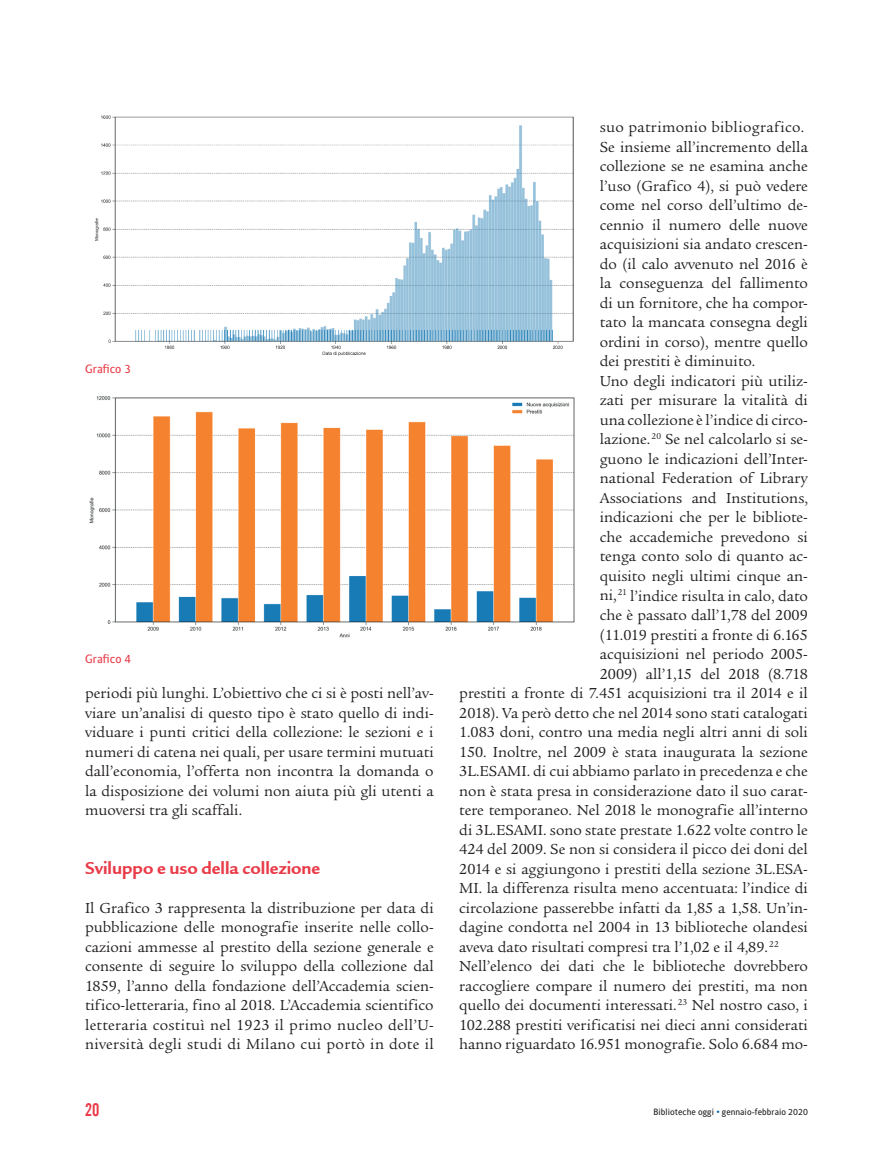
<style>
.page{position:relative;width:893px;height:1149px;background:#fff}
.page>*{position:absolute;margin:0;border:0;box-sizing:border-box;transform-origin:0 0}
.t1{font:18.75px "Legacy Sans ITCTT Bold";color:#e93b48}
.t2{font:18px "Alternate Gothic No 2 BT";color:#e93b48}
.t3{font:15.75px/19.5px "Legacy Ser ITC";color:#231f20;text-align:justify}
.t4{font:15.75px "Legacy Ser ITC";letter-spacing:.02em;color:#231f20}
.t5{font:12px "Alber";color:#e93b48}
.t6{font:9px "Alber";color:#231f20}
.s1{color:#0161ab}
</style>
<div class="page">
<img style="left:94px;top:115px;width:480px;height:241px">
<img style="left:89px;top:396px;width:485px;height:242px">
<p class="t5" style="left:85px;top:361px;width:47px">Grafico 3</p>
<p class="t5" style="left:85px;top:651px;width:47px">Grafico 4</p>
<p class="t3" style="left:85px;top:683px;width:350px">periodi più lunghi. L’obiettivo che ci si è posti nell’av&shy;viare un’analisi di questo tipo è stato quello di indi&shy;viduare i punti critici della collezione: le sezioni e i numeri di catena nei quali, per usare termini mutuati dall’economia, l’offerta non incontra la domanda o la disposizione dei volumi non aiuta più gli utenti a muoversi tra gli scaffali.</p>
<p class="t1" style="left:85px;top:856px;width:237px">Sviluppo e uso della collezione</p>
<p class="t3" style="left:85px;top:897px;width:350px">Il Grafico 3 rappresenta la distribuzione per data di pubblicazione delle monografie inserite nelle collo&shy;cazioni ammesse al prestito della sezione generale e consente di seguire lo sviluppo della collezione dal 1859, l’anno della fondazione dell’Accademia scien&shy;tifico-letteraria, fino al 2018. L’Accademia scientifico letteraria costituì nel 1923 il primo nucleo dell’U&shy;niversità degli studi di Milano cui portò in dote il</p>
<p class="t4" style="left:600px;top:118px;width:206px">suo patrimonio bibliografico.</p>
<p class="t3" style="left:600px;top:137px;width:210px">Se insieme all’incremento della</p>
<p class="t3" style="left:600px;top:156px;width:210px">collezione se ne esamina anche</p>
<p class="t3" style="left:600px;top:176px;width:210px">l’uso (Grafico 4), si può vedere</p>
<p class="t3" style="left:600px;top:195px;width:210px">come nel corso dell’ultimo de-</p>
<p class="t3" style="left:600px;top:215px;width:210px">cennio il numero delle nuove</p>
<p class="t3" style="left:600px;top:234px;width:210px">acquisizioni sia andato crescen-</p>
<p class="t3" style="left:600px;top:254px;width:210px">do (il calo avvenuto nel 2016 è</p>
<p class="t3" style="left:600px;top:273px;width:210px">la conseguenza del fallimento</p>
<p class="t3" style="left:600px;top:293px;width:210px">di un fornitore, che ha compor-</p>
<p class="t3" style="left:600px;top:312px;width:210px">tato la mancata consegna degli</p>
<p class="t3" style="left:600px;top:332px;width:210px">ordini in corso), mentre quello</p>
<p class="t3" style="left:600px;top:351px;width:157px">dei prestiti è diminuito.</p>
<p class="t3" style="left:600px;top:371px;width:210px">Uno degli indicatori più utiliz-</p>
<p class="t3" style="left:600px;top:390px;width:210px">zati per misurare la vitalità di</p>
<p class="t3" style="left:600px;top:410px;width:210px">una collezione è l’indice di circo-</p>
<p class="t3" style="left:600px;top:429px;width:210px">lazione.<sup>20</sup> Se nel calcolarlo si se-</p>
<p class="t3" style="left:600px;top:449px;width:210px">guono le indicazioni dell’Inter-</p>
<p class="t3" style="left:600px;top:468px;width:210px">national Federation of Library</p>
<p class="t3" style="left:600px;top:488px;width:210px">Associations and Institutions,</p>
<p class="t3" style="left:600px;top:507px;width:210px">indicazioni che per le bibliote-</p>
<p class="t3" style="left:600px;top:527px;width:210px">che accademiche prevedono si</p>
<p class="t3" style="left:600px;top:546px;width:210px">tenga conto solo di quanto ac-</p>
<p class="t3" style="left:600px;top:566px;width:210px">quisito negli ultimi cinque an-</p>
<p class="t3" style="left:600px;top:585px;width:210px">ni,<sup>21</sup> l’indice risulta in calo, dato</p>
<p class="t3" style="left:600px;top:605px;width:210px">che è passato dall’1,78 del 2009</p>
<p class="t3" style="left:600px;top:624px;width:210px">(11.019 prestiti a fronte di 6.165</p>
<p class="t3" style="left:600px;top:644px;width:210px">acquisizioni nel periodo 2005-</p>
<p class="t3" style="left:600px;top:663px;width:210px">2009) all’1,15 del 2018 (8.718</p>
<p class="t3" style="left:459px;top:683px;width:350px">prestiti a fronte di 7.451 acquisizioni tra il 2014 e il</p>
<p class="t3" style="left:459px;top:702px;width:350px">2018). Va però detto che nel 2014 sono stati catalogati</p>
<p class="t3" style="left:459px;top:722px;width:350px">1.083 doni, contro una media negli altri anni di soli</p>
<p class="t3" style="left:459px;top:741px;width:350px">150. Inoltre, nel 2009 è stata inaugurata la sezione</p>
<p class="t3" style="left:459px;top:761px;width:350px">3L.ESAMI. di cui abbiamo parlato in precedenza e che</p>
<p class="t3" style="left:459px;top:780px;width:350px">non è stata presa in considerazione dato il suo carat-</p>
<p class="t3" style="left:459px;top:800px;width:350px">tere temporaneo. Nel 2018 le monografie all’interno</p>
<p class="t3" style="left:459px;top:819px;width:350px">di 3L.ESAMI. sono state prestate 1.622 volte contro le</p>
<p class="t3" style="left:459px;top:839px;width:350px">424 del 2009. Se non si considera il picco dei doni del</p>
<p class="t3" style="left:459px;top:858px;width:350px">2014 e si aggiungono i prestiti della sezione 3L.ESA-</p>
<p class="t3" style="left:459px;top:878px;width:350px">MI. la differenza risulta meno accentuata: l’indice di</p>
<p class="t3" style="left:459px;top:897px;width:350px">circolazione passerebbe infatti da 1,85 a 1,58. Un’in-</p>
<p class="t3" style="left:459px;top:917px;width:350px">dagine condotta nel 2004 in 13 biblioteche olandesi</p>
<p class="t3" style="left:459px;top:936px;width:321px">aveva dato risultati compresi tra l’1,02 e il 4,89.<sup>22</sup></p>
<p class="t3" style="left:459px;top:956px;width:350px">Nell’elenco dei dati che le biblioteche dovrebbero</p>
<p class="t3" style="left:459px;top:975px;width:350px">raccogliere compare il numero dei prestiti, ma non</p>
<p class="t3" style="left:459px;top:995px;width:350px">quello dei documenti interessati.<sup>23</sup> Nel nostro caso, i</p>
<p class="t3" style="left:459px;top:1014px;width:350px">102.288 prestiti verificatisi nei dieci anni considerati</p>
<p class="t3" style="left:459px;top:1034px;width:350px">hanno riguardato 16.951 monografie. Solo 6.684 mo-</p>
<p class="t2" style="left:85px;top:1099px;width:16px">20</p>
<p class="t6" style="left:654px;top:1106px;width:156px">Biblioteche oggi <span class="s1">•</span> gennaio-febbraio 2020</p>
</div>
